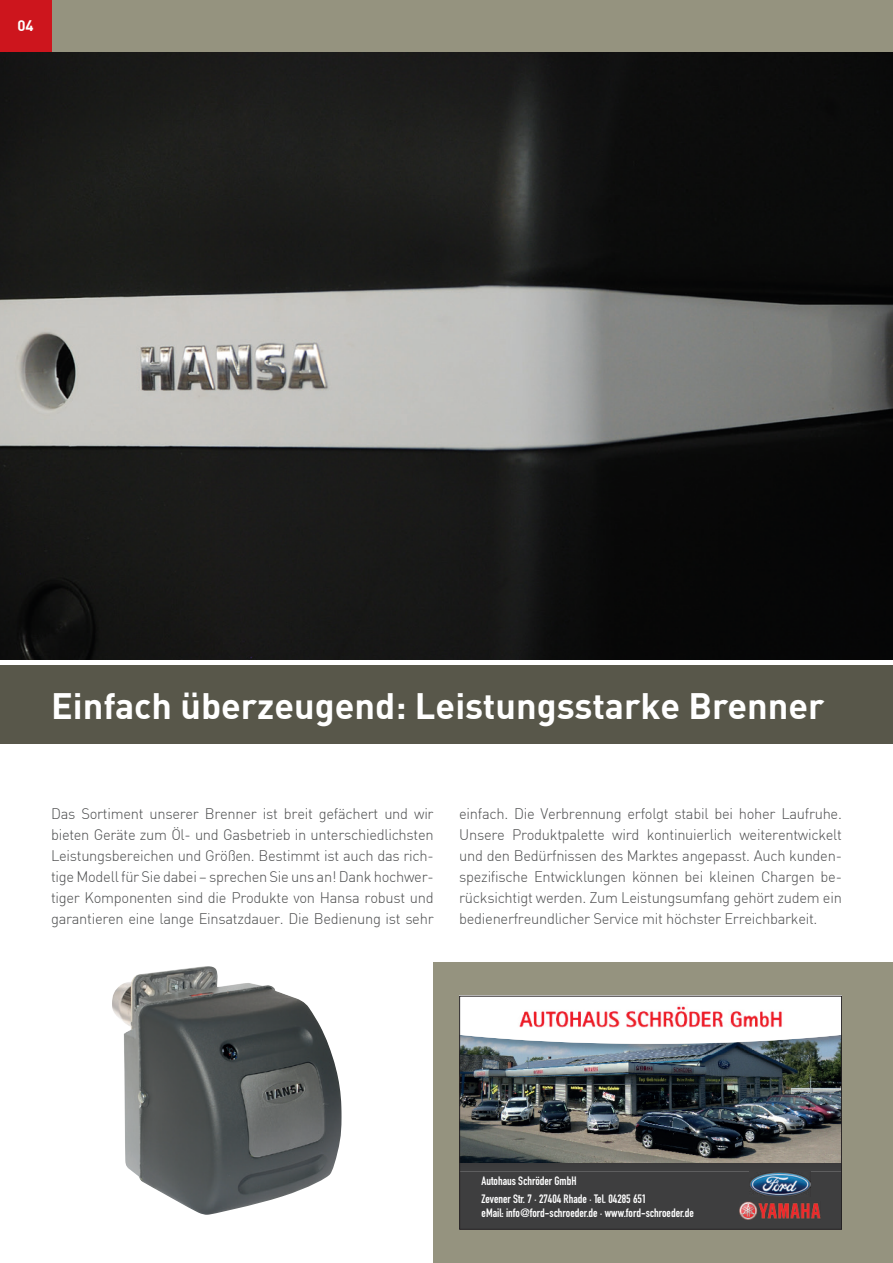
<style>
.page{position:relative;width:893px;height:1263px;background:#fff}
.page>*{position:absolute;margin:0;border:0;box-sizing:border-box;transform-origin:0 0}
.t1{font:700 36px "DIN";color:#fff}
.t2{font:300 15px/21px "DIN";letter-spacing:-.02em;color:#4b4c4d;text-align:justify}
.t3{font:700 15px "DIN";color:#fff}
.t4{font:12px/18px "DIN Engschrift Std";color:#fff}
.s1{font-family:"Minion Pro"}
</style>
<div class="page">
<div style="left:434px;top:962px;width:459px;height:301px;background:#95937f"></div>
<img style="left:0;top:51px;width:893px;height:608px">
<div style="left:461px;top:1172px;width:379px;height:56px;background:#3e3e3f"></div>
<img style="left:461px;top:1044px;width:379px;height:128px">
<svg style="left:461px;top:998px;width:379px;height:46px;background:#eceff1"></svg>
<img style="left:513px;top:1004px;width:276px;height:32px">
<img style="left:749px;top:1173px;width:61px;height:23px">
<img style="left:749px;top:1172px;width:61px;height:1px">
<img style="left:739px;top:1201px;width:81px;height:18px">
<div style="left:459px;top:996px;width:383px;height:234px;border:1px solid #231f20"></div>
<div style="left:0;top:0;width:893px;height:51px;background:#95937f"></div>
<div style="left:0;top:0;width:51px;height:51px;background:#cd151d"></div>
<div style="left:0;top:665px;width:893px;height:79px;background:#58574a"></div>
<img style="left:112px;top:966px;width:230px;height:249px">
<p class="t3" style="left:17px;top:16px;width:18px">04</p>
<p class="t1" style="left:51px;top:682px;width:775px">Einfach überzeugend: Leistungsstarke Brenner</p>
<p class="t2" style="left:51px;top:803px;width:384px">Das Sortiment unserer Brenner ist breit gefächert und wir bieten Geräte zum Öl- und Gasbetrieb in unterschiedlichsten Leistungsbereichen und Größen. Bestimmt ist auch das rich&shy;tige Modell für Sie dabei – sprechen Sie uns an! Dank hochwer&shy;tiger Komponenten sind die Produkte von Hansa robust und garantieren eine lange Einsatzdauer. Die Bedienung ist sehr</p>
<p class="t2" style="left:459px;top:803px;width:384px">einfach. Die Verbrennung erfolgt stabil bei hoher Laufruhe.<br>Unsere Produktpalette wird kontinuierlich weiterentwickelt und den Bedürfnissen des Marktes angepasst. Auch kunden&shy;spezifische Entwicklungen können bei kleinen Chargen be&shy;rücksichtigt werden. Zum Leistungsumfang gehört zudem ein bedienerfreundlicher Service mit höchster Erreichbarkeit.</p>
<p class="t4" style="left:482px;top:1172px;width:166px">Autohaus Schröder GmbH<br>Zevener Str. 7 <span class="s1">∙</span> 27404 Rhade <span class="s1">∙</span> Tel. 04285 651</p>
<p class="t4" style="left:482px;top:1204px;width:214px">eMail: info@ford-schroeder.de <span class="s1">∙</span> www.ford-schroeder.de</p>
</div>
